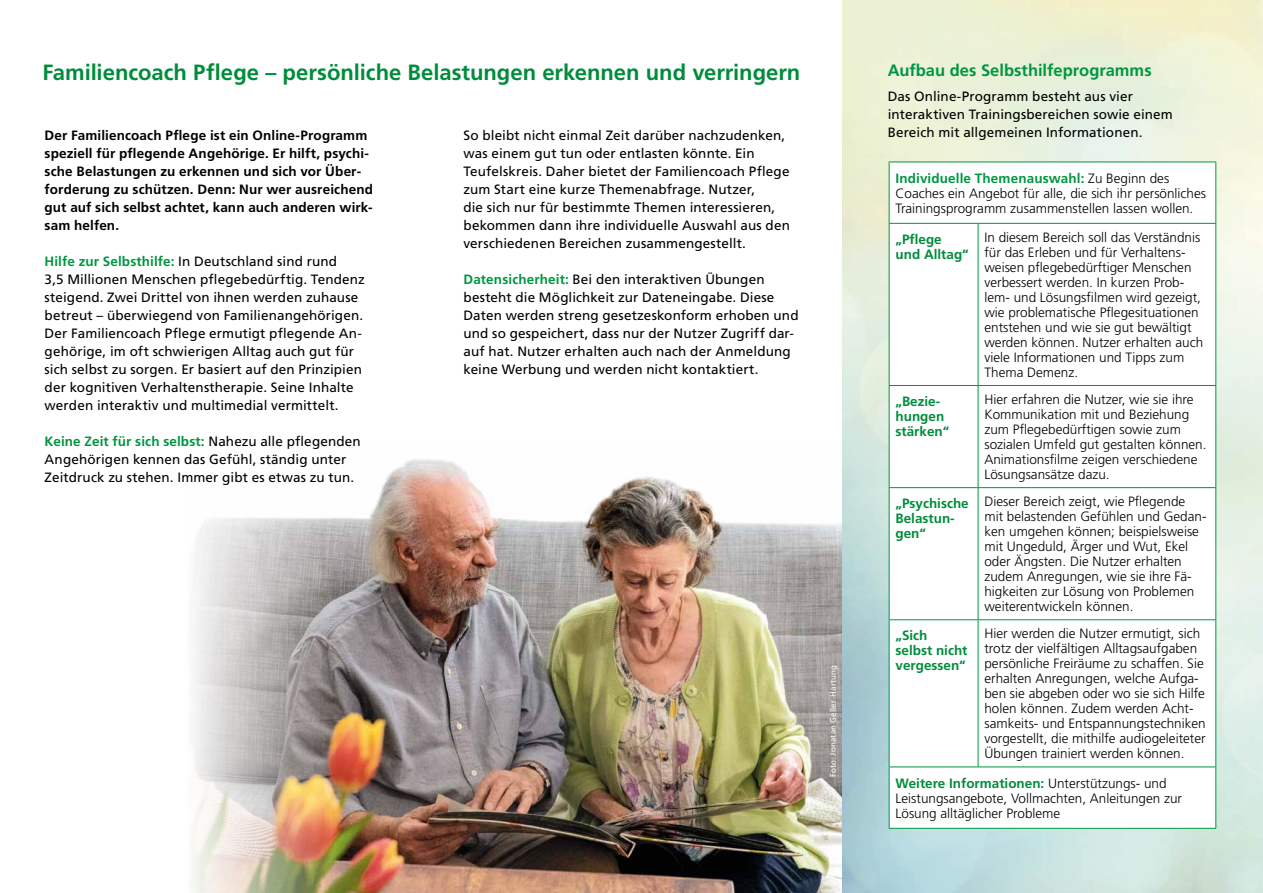
<style>
.page{position:relative;width:1263px;height:893px;background:#fff}
.page>*{position:absolute;margin:0;border:0;box-sizing:border-box;transform-origin:0 0}
.t1{font:700 22.05px "Frutiger LT";color:#008c3c}
.t2{font:700 16.5px "Frutiger LT";color:#009641}
.t3{font:300 13.5px/15px "Frutiger LT";color:#000}
.t4{font:13.5px/18px "Frutiger LT";letter-spacing:.01em;color:#000}
.t5{font:700 13.5px/18px "Frutiger LT";letter-spacing:.01em;color:#000}
.t6{font:700 13.5px/15px "Frutiger LT";color:#008c3c}
.t7{font:7.95px "Frutiger LT";letter-spacing:.02em;color:#fff}
.s1{font-weight:700;color:#009641}
.s2{font-weight:700;color:#008c3c}
</style>
<div class="page">
<img style="left:191px;top:459px;width:651px;height:434px">
<img style="left:842px;top:0;width:421px;height:893px">
<div style="left:889px;top:162px;width:327px;height:61px;background:#fff"></div>
<svg style="left:890px;top:224px;width:325px;height:604px"></svg>
<hr style="left:889px;top:162px;width:89px;height:1px;background:#009641">
<hr style="left:889px;top:162px;width:1px;height:61px;background:#009641">
<hr style="left:978px;top:162px;width:238px;height:1px;background:#009641">
<hr style="left:1215px;top:162px;width:1px;height:61px;background:#009641">
<hr style="left:889px;top:223px;width:89px;height:1px;background:#009641">
<hr style="left:889px;top:224px;width:1px;height:161px;background:#009641">
<hr style="left:978px;top:223px;width:238px;height:1px;background:#009641">
<hr style="left:978px;top:224px;width:1px;height:161px;background:#009641">
<hr style="left:1215px;top:224px;width:1px;height:161px;background:#009641">
<hr style="left:889px;top:385px;width:89px;height:1px;background:#009641">
<hr style="left:889px;top:386px;width:1px;height:101px;background:#009641">
<hr style="left:978px;top:385px;width:238px;height:1px;background:#009641">
<hr style="left:978px;top:386px;width:1px;height:101px;background:#009641">
<hr style="left:1215px;top:386px;width:1px;height:101px;background:#009641">
<hr style="left:889px;top:487px;width:89px;height:1px;background:#009641">
<hr style="left:889px;top:488px;width:1px;height:131px;background:#009641">
<hr style="left:978px;top:487px;width:238px;height:1px;background:#009641">
<hr style="left:978px;top:488px;width:1px;height:131px;background:#009641">
<hr style="left:1215px;top:488px;width:1px;height:131px;background:#009641">
<hr style="left:889px;top:619px;width:89px;height:1px;background:#009641">
<hr style="left:889px;top:620px;width:1px;height:146px;background:#009641">
<hr style="left:978px;top:619px;width:238px;height:1px;background:#009641">
<hr style="left:978px;top:620px;width:1px;height:146px;background:#009641">
<hr style="left:1215px;top:620px;width:1px;height:146px;background:#009641">
<hr style="left:889px;top:766px;width:89px;height:1px;background:#009641">
<hr style="left:889px;top:767px;width:1px;height:61px;background:#009641">
<hr style="left:978px;top:766px;width:238px;height:1px;background:#009641">
<hr style="left:1215px;top:767px;width:1px;height:61px;background:#009641">
<hr style="left:889px;top:828px;width:89px;height:1px;background:#009641">
<hr style="left:978px;top:828px;width:238px;height:1px;background:#009641">
<h1 class="t1" style="left:43px;top:60px;width:759px">Familiencoach Pflege – persönliche Belastungen erkennen und verringern</h1>
<p class="t5" style="left:45px;top:126px;width:330px">Der Familiencoach Pflege ist ein Online-Programm speziell für pflegende Angehörige. Er hilft, psychi&shy;sche Belastungen zu erkennen und sich vor Über&shy;forderung zu schützen. Denn: Nur wer ausreichend gut auf sich selbst achtet, kann auch anderen wirk&shy;sam helfen.</p>
<p class="t4" style="left:45px;top:252px;width:322px"><span class="s1">Hilfe zur Selbsthilfe:</span> In Deutschland sind rund<br>3,5 Millionen Menschen pflegebedürftig. Tendenz steigend. Zwei Drittel von ihnen werden zuhause betreut – überwiegend von Familienangehörigen.<br>Der Familiencoach Pflege ermutigt pflegende An&shy;gehörige, im oft schwierigen Alltag auch gut für sich selbst zu sorgen. Er basiert auf den Prinzipien der kognitiven Verhaltenstherapie. Seine Inhalte werden interaktiv und multimedial vermittelt.</p>
<p class="t4" style="left:45px;top:432px;width:318px"><span class="s1">Keine Zeit für sich selbst:</span> Nahezu alle pflegenden<br>Angehörigen kennen das Gefühl, ständig unter<br>Zeitdruck zu stehen. Immer gibt es etwas zu tun.</p>
<p class="t4" style="left:463px;top:126px;width:328px">So bleibt nicht einmal Zeit darüber nachzudenken, was einem gut tun oder entlasten könnte. Ein Teufelskreis. Daher bietet der Familiencoach Pflege zum Start eine kurze Themenabfrage. Nutzer,<br>die sich nur für bestimmte Themen interessieren, bekommen dann ihre individuelle Auswahl aus den verschiedenen Bereichen zusammengestellt.</p>
<p class="t4" style="left:463px;top:270px;width:337px"><span class="s1">Datensicherheit:</span> Bei den interaktiven Übungen besteht die Möglichkeit zur Dateneingabe. Diese Daten werden streng gesetzeskonform erhoben und und so gespeichert, dass nur der Nutzer Zugriff dar&shy;auf hat. Nutzer erhalten auch nach der Anmeldung keine Werbung und werden nicht kontaktiert.</p>
<p class="t7" style="left:828px;top:777px;width:114px;rotate:-90deg">Foto: Jonatan Geller-Hartung</p>
<p class="t2" style="left:888px;top:61px;width:265px">Aufbau des Selbsthilfeprogramms</p>
<p class="t4" style="left:888px;top:87px;width:287px">Das Online-Programm besteht aus vier interaktiven Trainingsbereichen sowie einem<br>Bereich mit allgemeinen Informationen.</p>
<p class="t3" style="left:895px;top:171px;width:312px"><span class="s1">Individuelle Themenauswahl:</span> Zu Beginn des<br>Coaches ein Angebot für alle, die sich ihr persönliches<br>Trainingsprogramm zusammenstellen lassen wollen.</p>
<p class="t6" style="left:895px;top:232px;width:75px">„Pflege und Alltag“</p>
<p class="t3" style="left:984px;top:230px;width:220px">In diesem Bereich soll das Verständnis für das Erleben und für Verhaltens&shy;weisen pflegebedürftiger Menschen verbessert werden. In kurzen Prob&shy;lem- und Lösungsfilmen wird gezeigt, wie problematische Pflegesituationen entstehen und wie sie gut bewältigt werden können. Nutzer erhalten auch viele Informationen und Tipps zum Thema Demenz.</p>
<p class="t6" style="left:895px;top:394px;width:55px">„Bezie&shy;hungen stärken“</p>
<p class="t3" style="left:984px;top:392px;width:224px">Hier erfahren die Nutzer, wie sie ihre Kommunikation mit und Beziehung zum Pflegebedürftigen sowie zum sozialen Umfeld gut gestalten können.<br>Animationsfilme zeigen verschiedene Lösungsansätze dazu.</p>
<p class="t6" style="left:895px;top:496px;width:75px">„Psychische<br>Belastun&shy;gen“</p>
<p class="t3" style="left:984px;top:494px;width:224px">Dieser Bereich zeigt, wie Pflegende mit belastenden Gefühlen und Gedan&shy;ken umgehen können; beispielsweise mit Ungeduld, Ärger und Wut, Ekel oder Ängsten. Die Nutzer erhalten zudem Anregungen, wie sie ihre Fä&shy;higkeiten zur Lösung von Problemen weiterentwickeln können.</p>
<p class="t6" style="left:895px;top:628px;width:73px">„Sich selbst nicht vergessen“</p>
<p class="t3" style="left:984px;top:626px;width:223px">Hier werden die Nutzer ermutigt, sich trotz der vielfältigen Alltagsaufgaben persönliche Freiräume zu schaffen. Sie erhalten Anregungen, welche Aufga&shy;ben sie abgeben oder wo sie sich Hilfe holen können. Zudem werden Acht&shy;samkeits- und Entspannungstechniken vorgestellt, die mithilfe audiogeleiteter Übungen trainiert werden können.</p>
<p class="t3" style="left:895px;top:776px;width:288px"><span class="s2">Weitere Informationen:</span> Unterstützungs- und<br>Leistungsangebote, Vollmachten, Anleitungen zur<br>Lösung alltäglicher Probleme</p>
</div>
